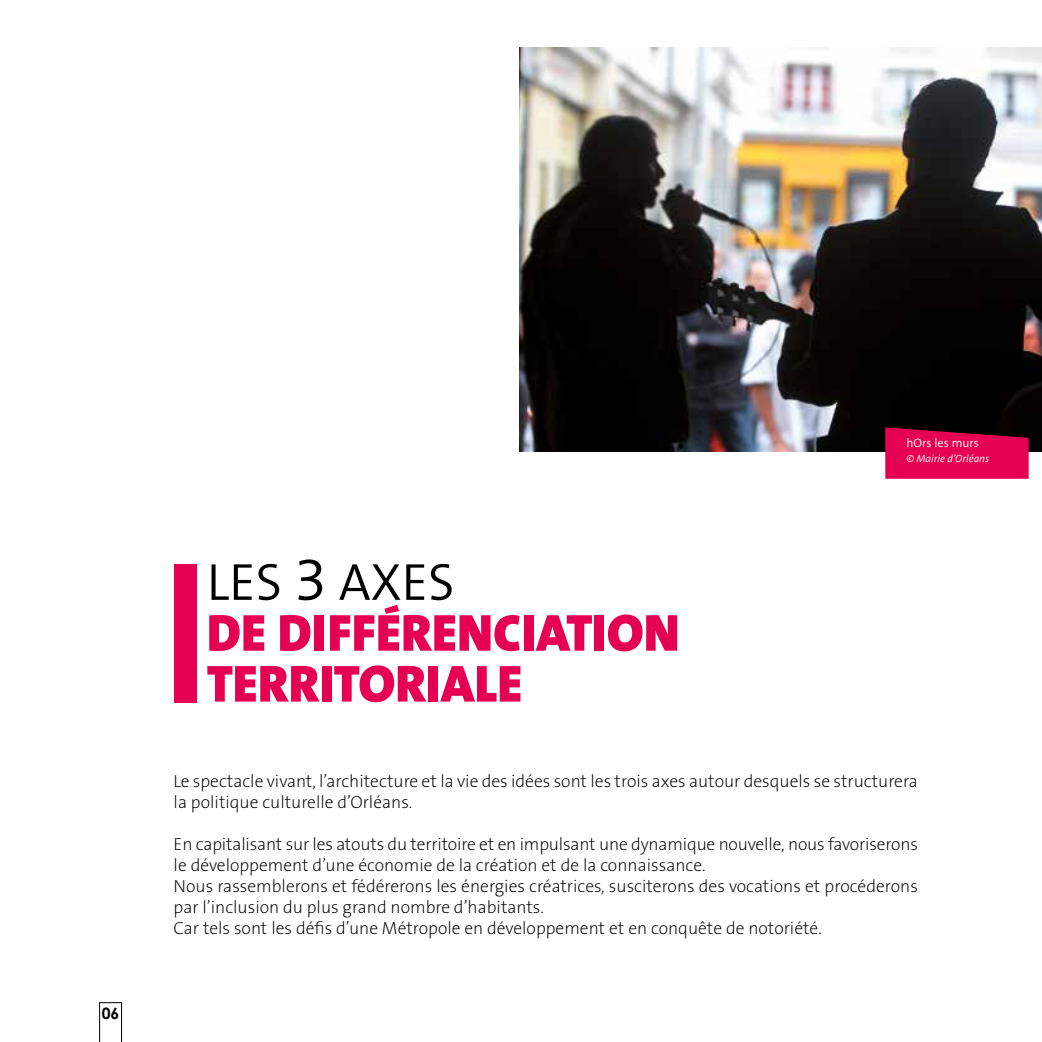
<style>
.page{position:relative;width:1042px;height:1042px;background:#fff}
.page>*{position:absolute;margin:0;border:0;box-sizing:border-box;transform-origin:0 0}
.t1{font:900 52.5px/50.9px "The Sans B9";color:#e50051}
.t2{font:300 52.5px "The Sans B4";color:#000}
.t3{font:200 17.5px/21px "The Sans B2";color:#000}
.t4{font:700 15.75px "Century Gothic";color:#000}
.t5{font:300 12.25px "The Sans B4";color:#fff}
.t6{font:italic 300 10.5px "The Sans B4";color:#fff}
.s1{font-size:61.25px}
</style>
<div class="page">
<img style="left:519px;top:48px;width:523px;height:403px">
<svg style="left:885px;top:427px;width:143px;height:52px;background:#cc0149"></svg>
<div style="left:174px;top:564px;width:22px;height:139px;background:#e50051"></div>
<svg style="left:99px;top:1002px;width:23px;height:40px"></svg>
<p class="t4" style="left:102px;top:1001px;width:19px">06</p>
<h1 class="t2" style="left:207px;top:554px;width:249px">LES <span class="s1">3</span> AXES</h1>
<h1 class="t1" style="left:207px;top:609px;width:474px">DE DIFFÉRENCIATION<br>TERRITORIALE</h1>
<p class="t5" style="left:906px;top:436px;width:74px">hOrs les murs</p>
<p class="t6" style="left:906px;top:453px;width:84px">© Mairie d’Orléans</p>
<p class="t3" style="left:174px;top:771px;width:746px">Le spectacle vivant, l’architecture et la vie des idées sont les trois axes autour desquels se structurera la politique culturelle d’Orléans.</p>
<p class="t3" style="left:174px;top:834px;width:746px">En capitalisant sur les atouts du territoire et en impulsant une dynamique nouvelle, nous favoriserons le développement d’une économie de la création et de la connaissance.<br>Nous rassemblerons et fédérerons les énergies créatrices, susciterons des vocations et procéderons par l’inclusion du plus grand nombre d’habitants.<br>Car tels sont les défis d’une Métropole en développement et en conquête de notoriété.</p>
</div>
